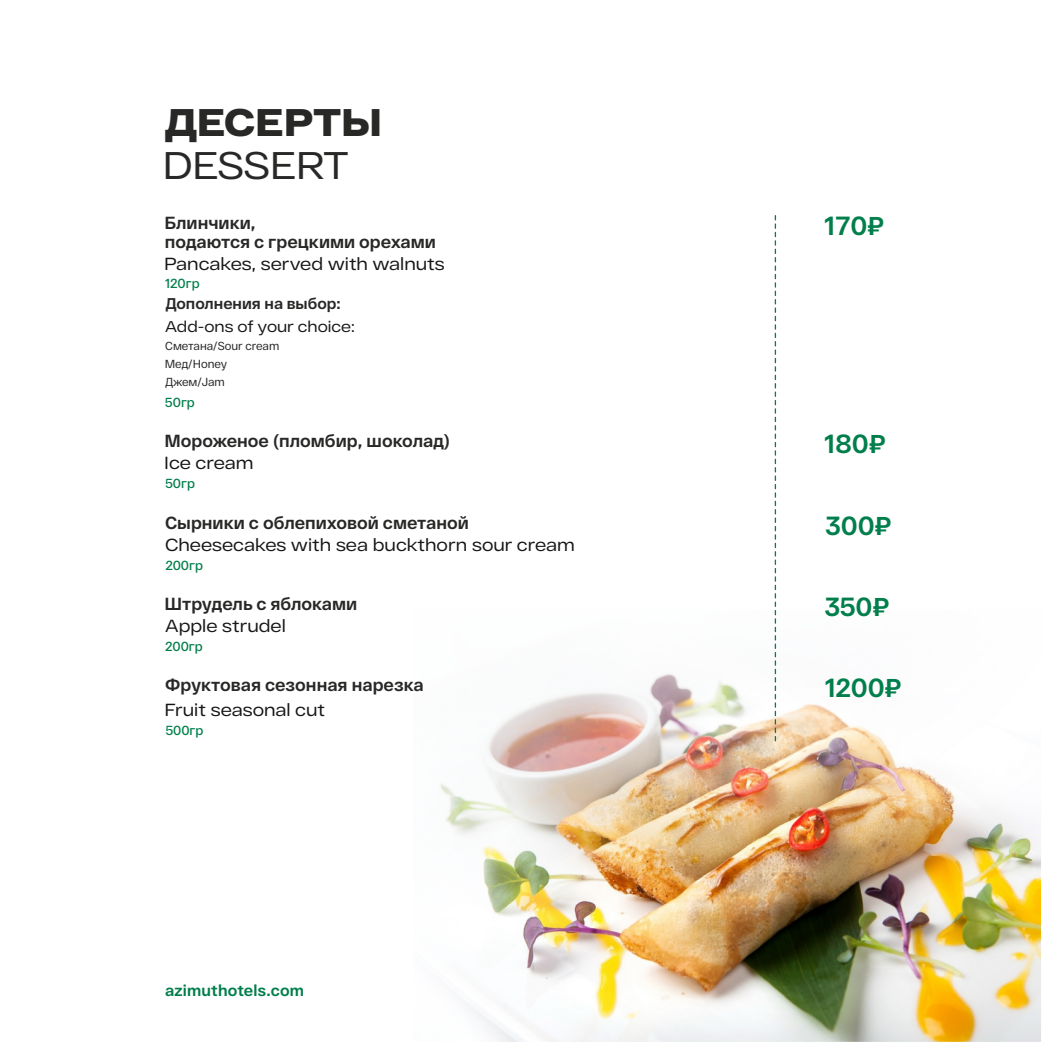
<style>
.page{position:relative;width:1042px;height:1042px;background:#fff}
.page>*{position:absolute;margin:0;border:0;box-sizing:border-box;transform-origin:0 0}
.t1{font:900 38.5px "RF Dewi Extended";letter-spacing:-.015em;color:#282827}
.t2{font:38.5px "RF Dewi Extended";letter-spacing:-.015em;color:#282827}
.t3{font:700 26.25px "RF Dewi";color:#007e4b}
.t4{font:700 17.5px "RF Dewi";color:#282827}
.t5{font:17.5px "RF Dewi Extended";color:#151616}
.t6{font:700 15.75px "RF Dewi";letter-spacing:.01em;color:#007e4b}
.t7{font:15.58px "RF Dewi Extended";color:#151616}
.t8{font:700 15.58px "RF Dewi";color:#282827}
.t9{font:600 13.12px "RF Dewi";color:#007e4b}
.t10{font:11.72px/17.8px "RF Dewi";color:#282827}
</style>
<div class="page">
<img style="left:628px;top:869px;width:412px;height:171px">
<img style="left:628px;top:454px;width:412px;height:415px">
<img style="left:440px;top:692px;width:188px;height:348px">
<svg style="left:774px;top:216px;width:2px;height:701px"></svg>
<h1 class="t1" style="left:165px;top:108px;width:219px">ДЕСЕРТЫ</h1>
<h1 class="t2" style="left:163px;top:150px;width:188px">DESSERT</h1>
<p class="t4" style="left:164px;top:216px;width:93px">Блинчики,</p>
<h2 class="t3" style="left:824px;top:216px;width:62px">170₽</h2>
<p class="t5" style="left:164px;top:257px;width:282px">Pancakes, served with walnuts</p>
<p class="t4" style="left:165px;top:235px;width:273px">подаются с грецкими орехами</p>
<p class="t9" style="left:165px;top:279px;width:36px">120гр</p>
<p class="t8" style="left:166px;top:298px;width:177px">Дополнения на выбор:</p>
<p class="t7" style="left:165px;top:321px;width:191px">Add-ons of your choice:</p>
<p class="t10" style="left:165px;top:338px;width:116px">Сметана/Sour cream<br>Мед/Honey<br>Джем/Jam</p>
<p class="t9" style="left:165px;top:397px;width:31px">50гр</p>
<p class="t4" style="left:164px;top:434px;width:287px">Мороженое (пломбир, шоколад)</p>
<h2 class="t3" style="left:824px;top:434px;width:63px">180₽</h2>
<p class="t5" style="left:164px;top:456px;width:91px">Ice cream</p>
<p class="t9" style="left:165px;top:478px;width:31px">50гр</p>
<p class="t4" style="left:165px;top:516px;width:305px">Сырники с облепиховой сметаной</p>
<h2 class="t3" style="left:825px;top:516px;width:68px">300₽</h2>
<p class="t5" style="left:165px;top:538px;width:411px">Cheesecakes with sea buckthorn sour cream</p>
<p class="t9" style="left:166px;top:560px;width:39px">200гр</p>
<p class="t4" style="left:164px;top:597px;width:194px">Штрудель с яблоками</p>
<h2 class="t3" style="left:825px;top:597px;width:66px">350₽</h2>
<p class="t5" style="left:165px;top:619px;width:122px">Apple strudel</p>
<p class="t9" style="left:165px;top:641px;width:39px">200гр</p>
<p class="t4" style="left:165px;top:678px;width:260px">Фруктовая сезонная нарезка</p>
<h2 class="t3" style="left:825px;top:678px;width:78px">1200₽</h2>
<p class="t5" style="left:164px;top:703px;width:162px">Fruit seasonal cut</p>
<p class="t9" style="left:166px;top:725px;width:39px">500гр</p>
<p class="t6" style="left:165px;top:984px;width:140px">azimuthotels.com</p>
</div>
